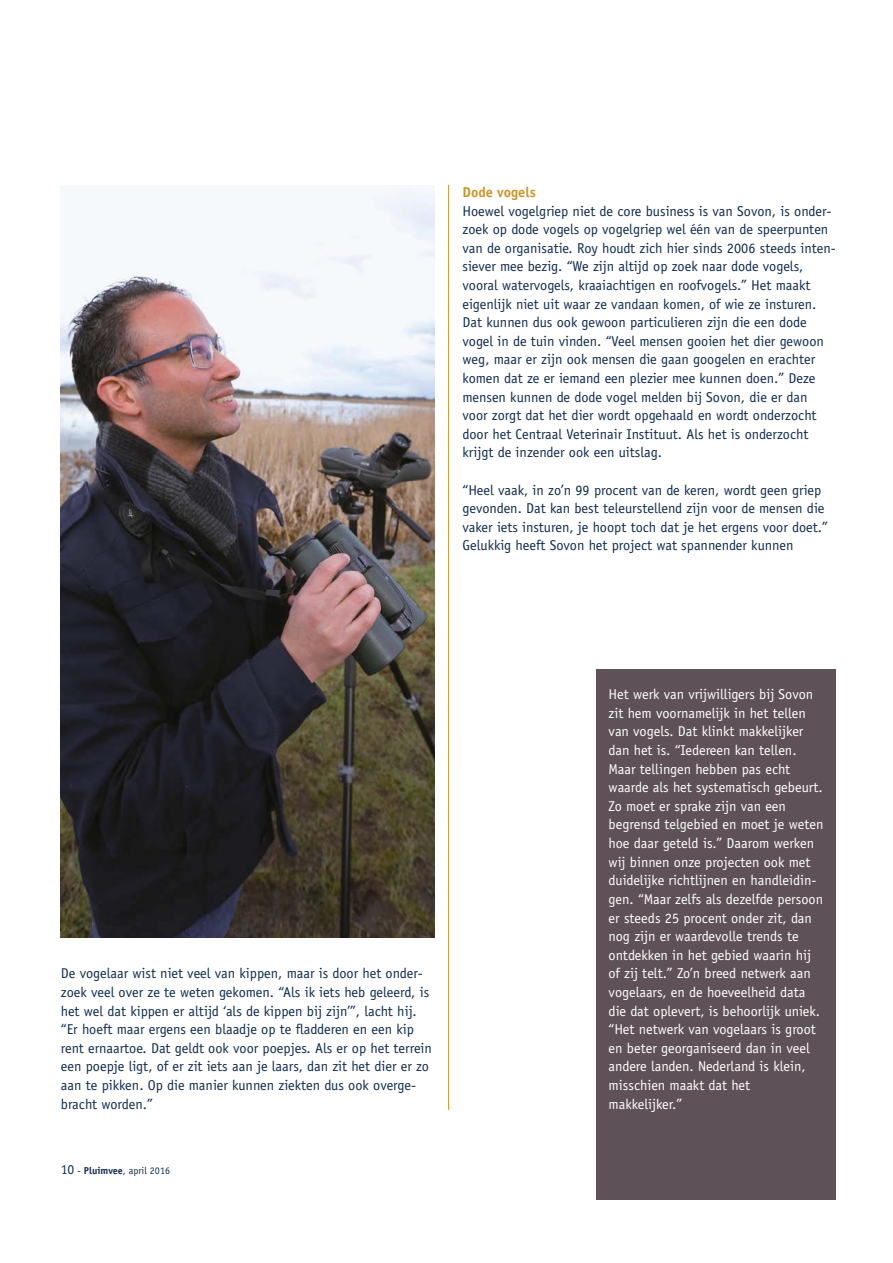
<style>
.page{position:relative;width:893px;height:1263px;background:#fff}
.page>*{position:absolute;margin:0;border:0;box-sizing:border-box;transform-origin:0 0}
.t1{font:14.25px/18.6px "Officina Sans Std";color:#102b4e}
.t2{font:14.25px/18.6px "Officina Sans Std";color:#fff}
.t3{font:700 14.25px "Officina Sans Std";color:#c9972c}
.t4{font:10.05px "Officina Sans Std";color:#102b4e}
.s1{font-size:13.65px}
.s2{font-weight:700}
</style>
<div class="page">
<img style="left:61px;top:188px;width:373px;height:750px">
<hr style="left:448px;top:185px;width:1px;height:925px;background:#c9972c">
<div style="left:596px;top:669px;width:240px;height:530px;background:#5e5157"></div>
<p class="t3" style="left:462px;top:187px;width:75px">Dode vogels</p>
<p class="t1" style="left:462px;top:202px;width:375px">Hoewel vogelgriep niet de core business is van Sovon, is onder&shy;zoek op dode vogels op vogelgriep wel één van de speerpunten van de organisatie. Roy houdt zich hier sinds 2006 steeds inten&shy;siever mee bezig. “We zijn altijd op zoek naar dode vogels, vooral watervogels, kraaiachtigen en roofvogels.” Het maakt eigenlijk niet uit waar ze vandaan komen, of wie ze insturen.<br>Dat kunnen dus ook gewoon particulieren zijn die een dode vogel in de tuin vinden. “Veel mensen gooien het dier gewoon weg, maar er zijn ook mensen die gaan googelen en erachter komen dat ze er iemand een plezier mee kunnen doen.” Deze mensen kunnen de dode vogel melden bij Sovon, die er dan voor zorgt dat het dier wordt opgehaald en wordt onderzocht door het Centraal Veterinair Instituut. Als het is onderzocht krijgt de inzender ook een uitslag.</p>
<p class="t1" style="left:462px;top:481px;width:367px">“Heel vaak, in zo’n 99 procent van de keren, wordt geen griep gevonden. Dat kan best teleurstellend zijn voor de mensen die vaker iets insturen, je hoopt toch dat je het ergens voor doet.” Gelukkig heeft Sovon het project wat spannender kunnen</p>
<p class="t1" style="left:61px;top:965px;width:373px">De vogelaar wist niet veel van kippen, maar is door het onder&shy;zoek veel over ze te weten gekomen. “Als ik iets heb geleerd, is het wel dat kippen er altijd ‘als de kippen bij zijn’”, lacht hij. “Er hoeft maar ergens een blaadje op te fladderen en een kip rent ernaartoe. Dat geldt ook voor poepjes. Als er op het terrein een poepje ligt, of er zit iets aan je laars, dan zit het dier er zo aan te pikken. Op die manier kunnen ziekten dus ook overge&shy;bracht worden.”</p>
<p class="t4" style="left:61px;top:1167px;width:111px"><span class="s1">10</span> - <span class="s2">Pluimvee</span>, april 2016</p>
<p class="t2" style="left:609px;top:686px;width:216px">Het werk van vrijwilligers bij Sovon zit hem voornamelijk in het tellen van vogels. Dat klinkt makkelijker dan het is. “Iedereen kan tellen.<br>Maar tellingen hebben pas echt waarde als het systematisch gebeurt.<br>Zo moet er sprake zijn van een begrensd telgebied en moet je weten hoe daar geteld is.” Daarom werken wij binnen onze projecten ook met duidelijke richtlijnen en handleidin&shy;gen. “Maar zelfs als dezelfde persoon er steeds 25 procent onder zit, dan nog zijn er waardevolle trends te ontdekken in het gebied waarin hij of zij telt.” Zo’n breed netwerk aan vogelaars, en de hoeveelheid data die dat oplevert, is behoorlijk uniek. “Het netwerk van vogelaars is groot en beter georganiseerd dan in veel andere landen. Nederland is klein, misschien maakt dat het makkelijker.”</p>
</div>
